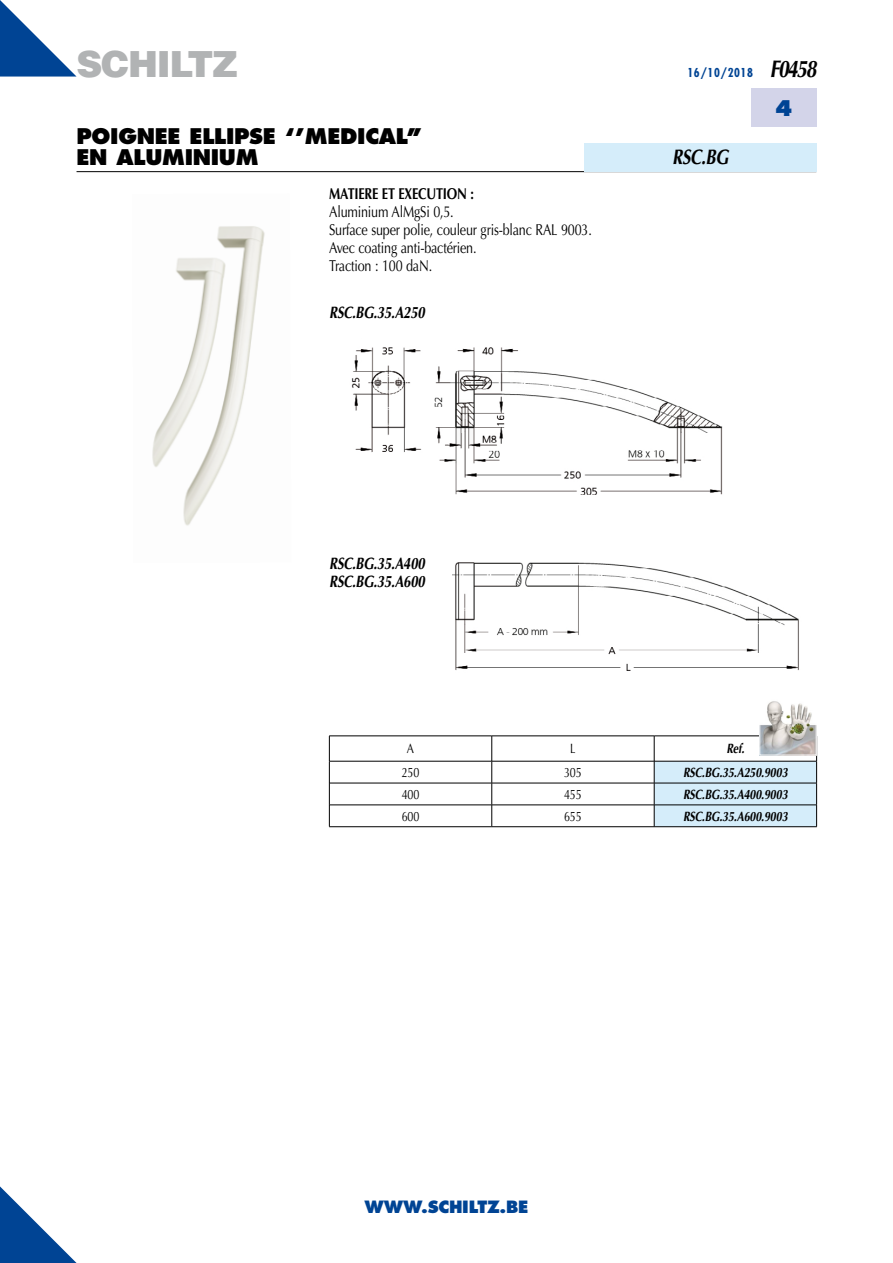
<style>
.page{position:relative;width:893px;height:1263px;background:#fff}
.page>*{position:absolute;margin:0;border:0;box-sizing:border-box;transform-origin:0 0}
.t1{font:900 36px "Helvetica";letter-spacing:-.035em;color:#b1b3b4}
.t2{font:800 21px/21px "Futura";letter-spacing:-.015em;color:#000}
.t3{font:italic 700 21px "Optima";color:#000;scale:.8 1}
.t4{font:800 21px "Futura";color:#004494}
.t5{font:italic 700 16.5px/18px "Optima";letter-spacing:-.015em;color:#000;scale:.8 1}
.t6{font:800 16.5px "Futura";letter-spacing:-.015em;color:#004494}
.t7{font:15.75px/18px "Optima";letter-spacing:-.015em;color:#000;scale:.8 1}
.t8{font:700 15.75px "Optima";letter-spacing:-.015em;color:#000;scale:.8 1}
.t9{font:italic 700 13.5px "Optima";letter-spacing:-.015em;color:#000;scale:.8 1}
.t10{font:13.5px "Optima";letter-spacing:-.015em;color:#000;scale:.8 1}
.t11{font:700 condensed 12px "Futura";letter-spacing:.05em;color:#004494}
.s1{font-family:"Optima";font-style:italic;font-stretch:normal;font-size:24px;color:#000}
</style>
<div class="page">
<svg style="left:0;top:1186px;width:77px;height:77px"></svg>
<hr style="left:77px;top:171px;width:739px;height:1px;background:#000">
<div style="left:751px;top:89px;width:65px;height:38px;background:#d3d4e9"></div>
<svg style="left:0;top:0;width:77px;height:77px"></svg>
<div style="left:584px;top:143px;width:232px;height:28px;background:#d5edfa"></div>
<img style="left:452px;top:562px;width:347px;height:109px">
<img style="left:152px;top:226px;width:113px;height:300px">
<svg style="left:329px;top:736px;width:488px;height:91px"></svg>
<hr style="left:654px;top:826px;width:163px;height:1px;background:#000">
<img style="left:762px;top:701px;width:52px;height:52px">
<div style="left:760px;top:699px;width:56px;height:56px;border:1px solid #fff"></div>
<img style="left:351px;top:347px;width:372px;height:148px">
<h1 class="t1" style="left:77px;top:40px;width:163px">SCHILTZ</h1>
<h2 class="t2" style="left:77px;top:125px;width:348px">POIGNEE ELLIPSE ‘’MEDICAL’’<br>EN ALUMINIUM</h2>
<p class="t8" style="left:329px;top:184px;width:183px">MATIERE ET EXECUTION :</p>
<p class="t7" style="left:329px;top:202px;width:330px">Aluminium AlMgSi 0,5.<br>Surface super polie, couleur gris-blanc RAL 9003.<br>Avec coating anti-bactérien.<br>Traction : 100 daN.</p>
<p class="t5" style="left:329px;top:304px;width:121px">RSC.BG.35.A250</p>
<p class="t11" style="left:687px;top:65px;width:130px">16/10/2018 <span class="s1">F0458</span></p>
<h2 class="t3" style="left:672px;top:145px;width:72px">RSC.BG</h2>
<h2 class="t4" style="left:775px;top:95px;width:19px">4</h2>
<p class="t5" style="left:329px;top:555px;width:121px">RSC.BG.35.A400<br>RSC.BG.35.A600</p>
<p class="t10" style="left:407px;top:741px;width:11px">A</p>
<p class="t10" style="left:570px;top:741px;width:8px">L</p>
<p class="t9" style="left:726px;top:741px;width:24px">Ref.</p>
<p class="t10" style="left:402px;top:765px;width:24px">250</p>
<p class="t10" style="left:564px;top:765px;width:24px">305</p>
<p class="t9" style="left:683px;top:765px;width:132px">RSC.BG.35.A250.9003</p>
<p class="t10" style="left:402px;top:786px;width:24px">400</p>
<p class="t10" style="left:564px;top:786px;width:24px">455</p>
<p class="t9" style="left:683px;top:786px;width:132px">RSC.BG.35.A400.9003</p>
<p class="t10" style="left:402px;top:808px;width:24px">600</p>
<p class="t10" style="left:564px;top:808px;width:24px">655</p>
<p class="t9" style="left:683px;top:808px;width:132px">RSC.BG.35.A600.9003</p>
<p class="t6" style="left:365px;top:1197px;width:165px">WWW.SCHILTZ.BE</p>
</div>
